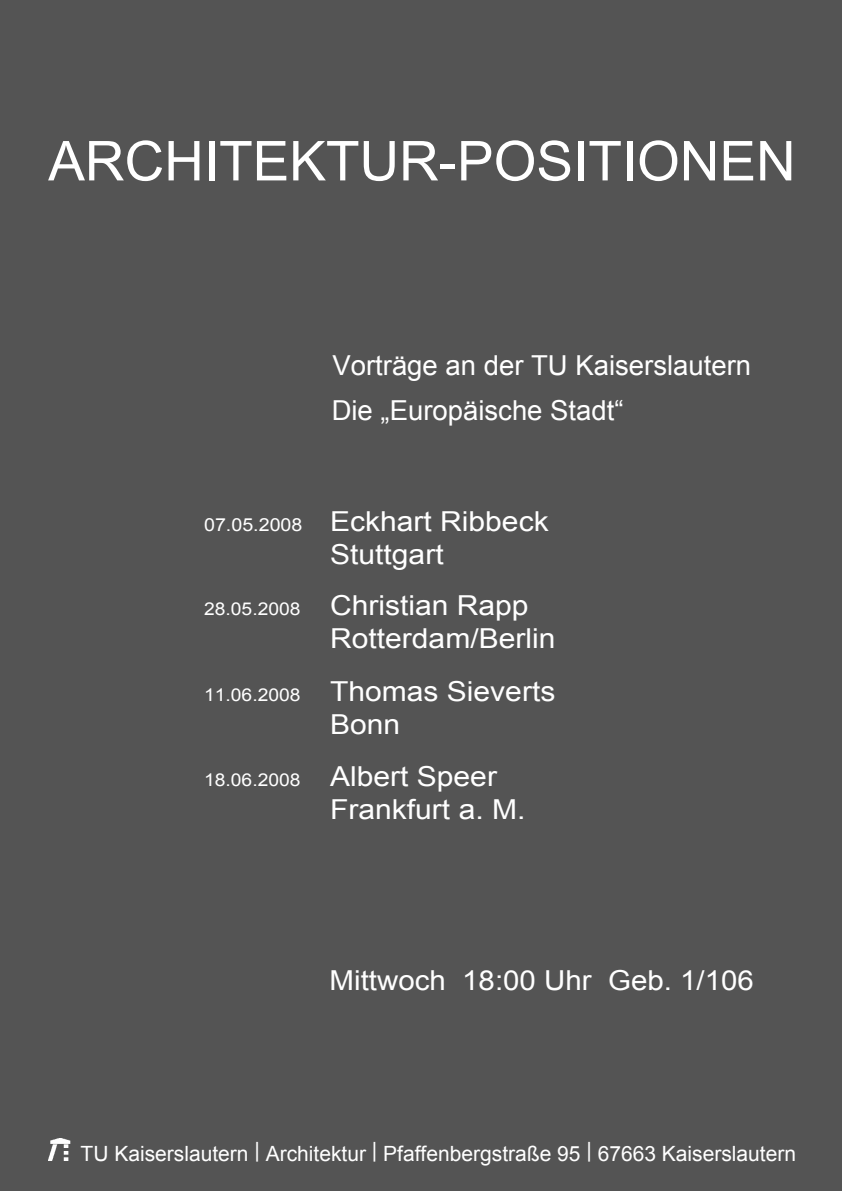
<style>
.page{position:relative;width:842px;height:1191px;background:#fff}
.page>*{position:absolute;margin:0;border:0;box-sizing:border-box;transform-origin:0 0}
.t1{font:55px "Arial";color:#fff}
.t2{font:27.5px "Arial";color:#fff;scale:1.09 1}
.t3{font:27.5px "Arial";color:#fff}
.t4{font:27.5px "Arial";color:#fff;scale:1.07 1}
.t5{font:21px "Arial";color:#fff}
.s1{font-size:18px}
.s2{font-size:17.65px}
</style>
<div class="page">
<div style="left:0;top:0;width:842px;height:1190px;background:#545454"></div>
<img style="left:48px;top:1138px;width:23px;height:22px">
<p class="t1" style="left:48px;top:125px;width:749px">ARCHITEKTUR-POSITIONEN</p>
<p class="t3" style="left:332px;top:347px;width:420px">Vorträge an der TU Kaiserslautern</p>
<p class="t3" style="left:332px;top:392px;width:293px">Die „Europäische Stadt“</p>
<p class="t2" style="left:204px;top:504px;width:318px"><span class="s1">07.05.2008</span> Eckhart Ribbeck</p>
<p class="t2" style="left:330px;top:537px;width:106px">Stuttgart</p>
<p class="t2" style="left:204px;top:587px;width:299px"><span class="s2">28.05.2008</span> Christian Rapp</p>
<p class="t2" style="left:330px;top:620px;width:208px">Rotterdam/Berlin</p>
<p class="t2" style="left:204px;top:673px;width:324px"><span class="s2">11.06.2008</span> Thomas Sieverts</p>
<p class="t2" style="left:330px;top:706px;width:66px">Bonn</p>
<p class="t2" style="left:204px;top:758px;width:270px"><span class="s2">18.06.2008</span> Albert Speer</p>
<p class="t2" style="left:330px;top:791px;width:181px">Frankfurt a. M.</p>
<p class="t4" style="left:330px;top:962px;width:398px">Mittwoch 18:00 Uhr Geb. 1/106</p>
<p class="t5" style="left:81px;top:1139px;width:717px">TU Kaiserslautern | Architektur | Pfaffenbergstraße 95 | 67663 Kaiserslautern</p>
</div>
